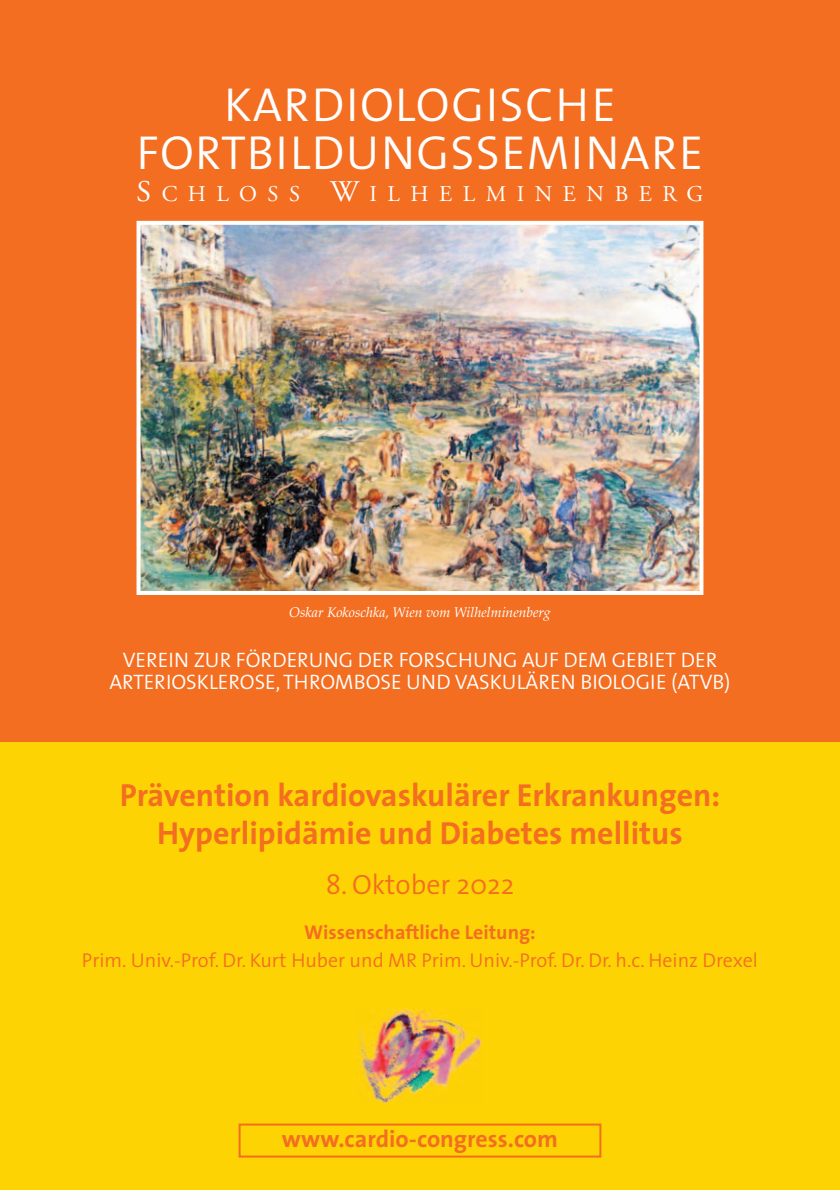
<style>
.page{position:relative;width:840px;height:1190px;background:#fff}
.page>*{position:absolute;margin:0;border:0;box-sizing:border-box;transform-origin:0 0}
.t1{font:300 48px/48px "The Sans";letter-spacing:.03em;color:#fff;text-align:center}
.t2{font:700 32px/38.4px "The Sans";color:#f36e21;text-align:center}
.t3{font:300 28px "The Sans";color:#f36e21}
.t4{font:700 24px "The Sans";color:#f36e21}
.t5{font:22.4px "Adobe Garamond Pro";letter-spacing:.465em;color:#fff}
.t6{font:21px/22px "The Sans Semi Light Caps";color:#fff;text-align:center}
.t7{font:300 20px "The Sans";color:#f36e21}
.t8{font:700 20px "The Sans";color:#f36e21}
.t9{font:italic 14px "Palatino";color:#fff}
.s1{font-size:30px}
</style>
<div class="page">
<div style="left:0;top:0;width:840px;height:742px;background:#f36e21"></div>
<div style="left:0;top:742px;width:840px;height:448px;background:#fed304"></div>
<div style="left:239px;top:1124px;width:362px;height:34px;border:2px solid #f36e21"></div>
<img style="left:142px;top:226px;width:556px;height:364px">
<div style="left:137px;top:221px;width:566px;height:374px;border:4px solid #fff"></div>
<img style="left:357px;top:1007px;width:125px;height:96px">
<h1 class="t1" style="left:137px;top:86px;width:568px">KARDIOLOGISCHE<br>FORTBILDUNGSSEMINARE</h1>
<p class="t5" style="left:137px;top:180px;width:568px"><span class="s1">S</span>CHLOSS <span class="s1">W</span>ILHELMINENBERG</p>
<p class="t9" style="left:289px;top:606px;width:263px">Oskar Kokoschka, Wien vom Wilhelminenberg</p>
<p class="t6" style="left:109px;top:649px;width:623px">VEREIN ZUR FÖRDERUNG DER FORSCHUNG AUF DEM GEBIET DER<br>ARTERIOSKLEROSE, THROMBOSE UND VASKULÄREN BIOLOGIE (ATVB)</p>
<h2 class="t2" style="left:120px;top:779px;width:602px">Prävention kardiovaskulärer Erkrankungen:<br>Hyperlipidämie und Diabetes mellitus</h2>
<h3 class="t3" style="left:326px;top:874px;width:190px">8. Oktober 2022</h3>
<p class="t8" style="left:304px;top:925px;width:233px">Wissenschaftliche Leitung:</p>
<p class="t7" style="left:82px;top:953px;width:678px">Prim. Univ.-Prof. Dr. Kurt Huber und MR Prim. Univ.-Prof. Dr. Dr. h.c. Heinz Drexel</p>
<p class="t4" style="left:282px;top:1129px;width:278px">www.cardio-congress.com</p>
</div>
